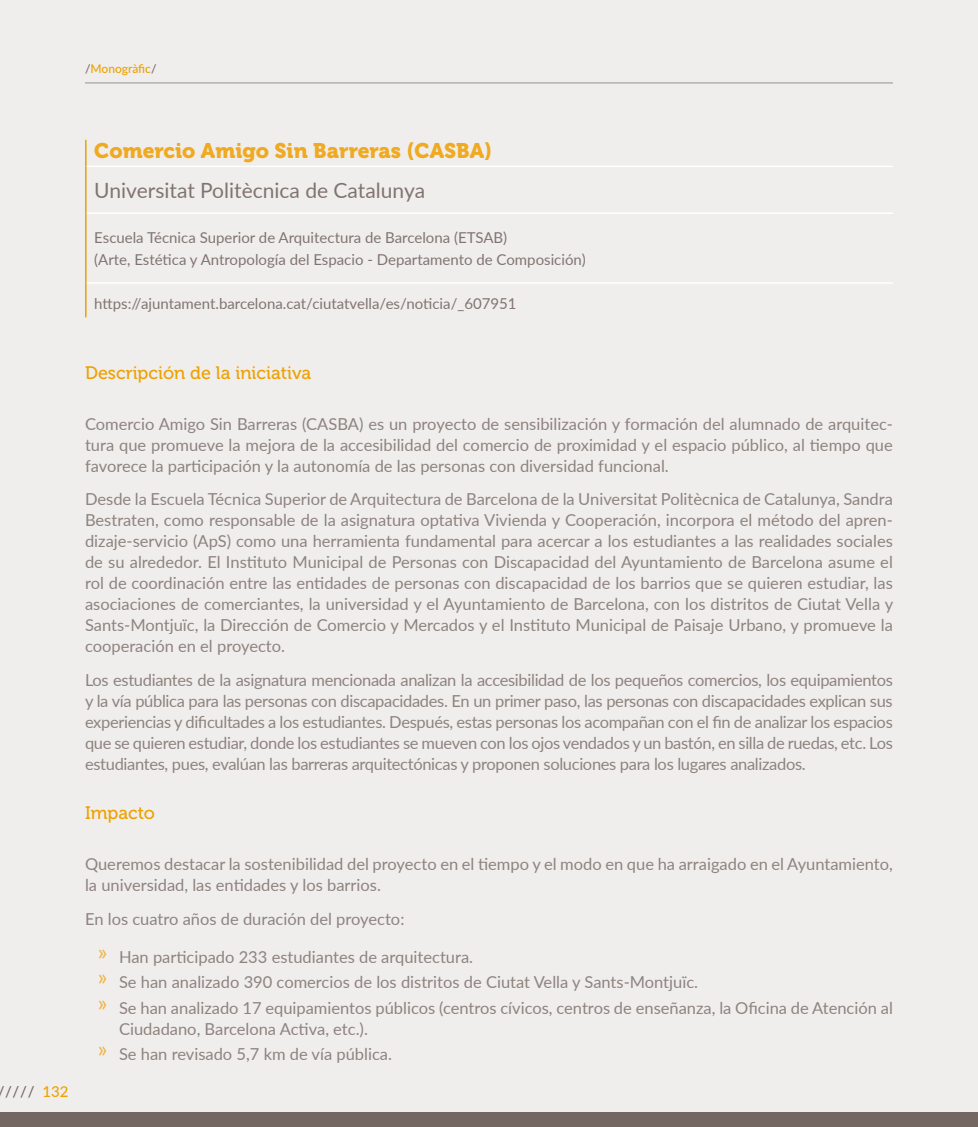
<style>
.page{position:relative;width:978px;height:1127px;background:#efeeed}
.page>*{position:absolute;margin:0;border:0;box-sizing:border-box;transform-origin:0 0}
.t1{font:21px "Lato";color:#817470}
.t2{font:21px "Museo 900";color:#f0aa21}
.t3{font:18px "Museo 500";color:#eea100}
.t4{font:16.5px/21px "Lato";color:#8e837e;text-align:justify}
.t5{font:15px/22.2px "Lato";color:#817470}
.t6{font:500 15px "Lato";color:#746661}
.t7{font:500 12px "Lato";letter-spacing:-.005em;color:#eea100}
.s1{color:#746661}
.s2{color:#eea100}
</style>
<div class="page">
<hr style="left:85px;top:82px;width:808px;height:1px;background:#9d9d9c">
<div style="left:0;top:1112px;width:978px;height:15px;background:#746661"></div>
<hr style="left:87px;top:166px;width:806px;height:1px;background:#fff">
<hr style="left:87px;top:212px;width:806px;height:2px;background:#fff">
<hr style="left:87px;top:282px;width:806px;height:2px;background:#fff">
<hr style="left:85px;top:140px;width:2px;height:26px;background:#eea100">
<hr style="left:85px;top:166px;width:2px;height:47px;background:#eea100">
<hr style="left:85px;top:213px;width:2px;height:70px;background:#eea100">
<hr style="left:85px;top:283px;width:2px;height:35px;background:#eea100">
<p class="t7" style="left:85px;top:60px;width:73px"><span class="s1">/</span>Monogràfic<span class="s1">/</span></p>
<p class="t2" style="left:94px;top:139px;width:400px">Comercio Amigo Sin Barreras (CASBA)</p>
<p class="t1" style="left:94px;top:175px;width:332px">Universitat Politècnica de Catalunya</p>
<p class="t5" style="left:94px;top:226px;width:493px">Escuela Técnica Superior de Arquitectura de Barcelona (ETSAB)<br>(Arte, Estética y Antropología del Espacio - Departamento de Composición)</p>
<p class="t5" style="left:94px;top:292px;width:424px">https://ajuntament.barcelona.cat/ciutatvella/es/noticia/_607951</p>
<p class="t6" style="left:-3px;top:1081px;width:73px">///// <span class="s2">132</span></p>
<p class="t3" style="left:85px;top:363px;width:228px">Descripción de la iniciativa</p>
<p class="t4" style="left:85px;top:412px;width:809px">Comercio Amigo Sin Barreras (CASBA) es un proyecto de sensibilización y formación del alumnado de arquitec&shy;tura que promueve la mejora de la accesibilidad del comercio de proximidad y el espacio público, al tiempo que favorece la participación y la autonomía de las personas con diversidad funcional.</p>
<p class="t4" style="left:85px;top:488px;width:810px">Desde la Escuela Técnica Superior de Arquitectura de Barcelona de la Universitat Politècnica de Catalunya, Sandra Bestraten, como responsable de la asignatura optativa Vivienda y Cooperación, incorpora el método del apren&shy;dizaje-servicio (ApS) como una herramienta fundamental para acercar a los estudiantes a las realidades sociales de su alrededor. El Instituto Municipal de Personas con Discapacidad del Ayuntamiento de Barcelona asume el rol de coordinación entre las entidades de personas con discapacidad de los barrios que se quieren estudiar, las asociaciones de comerciantes, la universidad y el Ayuntamiento de Barcelona, con los distritos de Ciutat Vella y Sants-Montjuïc, la Dirección de Comercio y Mercados y el Instituto Municipal de Paisaje Urbano, y promueve la cooperación en el proyecto.</p>
<p class="t4" style="left:85px;top:669px;width:809px">Los estudiantes de la asignatura mencionada analizan la accesibilidad de los pequeños comercios, los equipamientos y la vía pública para las personas con discapacidades. En un primer paso, las personas con discapacidades explican sus experiencias y dificultades a los estudiantes. Después, estas personas los acompañan con el fin de analizar los espacios que se quieren estudiar, donde los estudiantes se mueven con los ojos vendados y un bastón, en silla de ruedas, etc. Los estudiantes, pues, evalúan las barreras arquitectónicas y proponen soluciones para los lugares analizados.</p>
<p class="t3" style="left:85px;top:803px;width:72px">Impacto</p>
<p class="t4" style="left:85px;top:853px;width:809px">Queremos destacar la sostenibilidad del proyecto en el tiempo y el modo en que ha arraigado en el Ayuntamiento, la universidad, las entidades y los barrios.</p>
<p class="t4" style="left:85px;top:908px;width:321px">En los cuatro años de duración del proyecto:</p>
<p class="t4" style="left:98px;top:944px;width:797px;line-height:25.2px;text-align:left"><sup>»</sup> Han participado 233 estudiantes de arquitectura.<br><sup>»</sup> Se han analizado 390 comercios de los distritos de Ciutat Vella y Sants-Montjuïc.<br><sup>»</sup> Se han analizado 17 equipamientos públicos (centros cívicos, centros de enseñanza, la Oficina de Atención al</p>
<p class="t4" style="left:98px;top:1015px;width:296px;line-height:25.2px;text-align:center">Ciudadano, Barcelona Activa, etc.).<br><sup>»</sup> Se han revisado 5,7 km de vía pública.</p>
</div>
